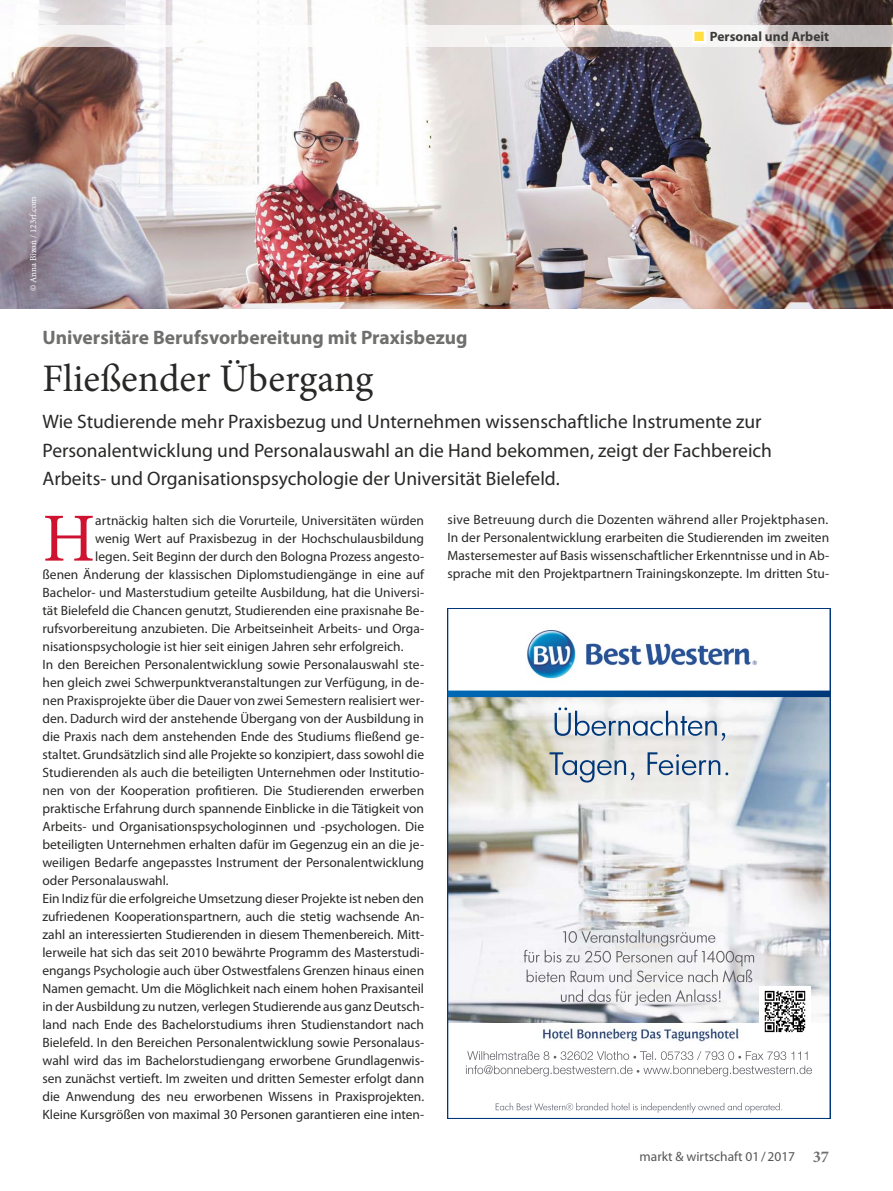
<style>
.page{position:relative;width:893px;height:1191px;background:#fff}
.page>*{position:absolute;margin:0;border:0;box-sizing:border-box;transform-origin:0 0}
.Fließtext{font:68.85px "Minion Pro";color:#ce1230}
.Fließtext-2{font:39px "Minion Pro";color:#282827}
.Fließtext-3{font:19.5px/28.5px "Myriad Pro";color:#282827}
.Fließtext-4{font:700 19.5px "Myriad Pro";color:#6f6f6e}
.Fließtext-5{font:13.5px/18px "Myriad Pro";color:#282827;text-align:justify}
.Fließtext-6{font:13.5px "Myriad Pro";letter-spacing:.02em;color:#282827}
.t1{font:13.5px "Myriad Pro";color:#565656}
.t2{font:700 13.5px "Myriad Pro";color:#3b3b3a}
.Fließtext-7{font:9px "Minion Pro";color:#fff}
.s1{color:#ffdf43}
.s2{font-family:"Minion Pro";font-weight:700;font-size:16.5px;color:#6f6f6e}
</style>
<div class="page">
<img style="left:0;top:0;width:893px;height:308px">
<svg style="left:0;top:26px;width:893px;height:21px;fill:#f7f6f6"></svg>
<img style="left:450px;top:697px;width:378px;height:325px">
<svg style="left:550px;top:707px;width:178px;height:75px"></svg>
<svg style="left:524px;top:930px;width:230px;height:75px"></svg>
<img style="left:759px;top:985px;width:52px;height:48px">
<img style="left:527px;top:630px;width:230px;height:49px">
<svg style="left:448px;top:690px;width:382px;height:7px;background:#145d9d"></svg>
<svg style="left:466px;top:1051px;width:346px;height:25px"></svg>
<img style="left:542px;top:1028px;width:197px;height:14px">
<svg style="left:496px;top:1102px;width:286px;height:10px"></svg>
<p class="Fließtext-7" style="left:27px;top:291px;width:96px;rotate:-90deg">© Anna Bizoń / 123rf.com</p>
<p class="t2" style="left:694px;top:28px;width:137px"><span class="s1">■</span> Personal und Arbeit</p>
<p class="Fließtext-4" style="left:43px;top:325px;width:427px">Universitäre Berufsvorbereitung mit Praxisbezug</p>
<p class="Fließtext-2" style="left:43px;top:353px;width:332px">Fließender Übergang</p>
<p class="Fließtext-3" style="left:43px;top:407px;width:731px">Wie Studierende mehr Praxisbezug und Unternehmen wissenschaftliche Instrumente zur<br>Personalentwicklung und Personalauswahl an die Hand bekommen, zeigt der Fachbereich<br>Arbeits- und Organisationspsychologie der Universität Bielefeld.</p>
<p class="Fließtext" style="left:43px;top:492px;width:54px">H</p>
<p class="Fließtext-5" style="left:95px;top:511px;width:330px">artnäckig halten sich die Vorurteile, Universitäten würden</p>
<p class="Fließtext-6" style="left:448px;top:511px;width:382px">sive Betreuung durch die Dozenten während aller Projektphasen.</p>
<p class="Fließtext-5" style="left:448px;top:529px;width:383px">In der Personalentwicklung erarbeiten die Studierenden im zweiten Mastersemester auf Basis wissenschaftlicher Erkenntnisse und in Ab&shy;sprache mit den Projektpartnern Trainingskonzepte. Im dritten Stu-</p>
<p class="Fließtext-5" style="left:95px;top:529px;width:330px">wenig Wert auf Praxisbezug in der Hochschulausbildung</p>
<p class="Fließtext-5" style="left:95px;top:547px;width:330px">legen. Seit Beginn der durch den Bologna Prozess angesto-</p>
<p class="Fließtext-5" style="left:43px;top:565px;width:383px">ßenen Änderung der klassischen Diplomstudiengänge in eine auf</p>
<p class="Fließtext-5" style="left:43px;top:583px;width:383px">Bachelor- und Masterstudium geteilte Ausbildung, hat die Universi-</p>
<p class="Fließtext-5" style="left:43px;top:601px;width:383px">tät Bielefeld die Chancen genutzt, Studierenden eine praxisnahe Be-</p>
<p class="Fließtext-5" style="left:43px;top:619px;width:383px">rufsvorbereitung anzubieten. Die Arbeitseinheit Arbeits- und Orga-</p>
<p class="Fließtext-5" style="left:43px;top:637px;width:362px">nisationspsychologie ist hier seit einigen Jahren sehr erfolgreich.</p>
<p class="Fließtext-5" style="left:43px;top:655px;width:383px">In den Bereichen Personalentwicklung sowie Personalauswahl ste&shy;hen gleich zwei Schwerpunktveranstaltungen zur Verfügung, in de&shy;nen Praxisprojekte über die Dauer von zwei Semestern realisiert wer&shy;den. Dadurch wird der anstehende Übergang von der Ausbildung in die Praxis nach dem anstehenden Ende des Studiums fließend ge&shy;staltet. Grundsätzlich sind alle Projekte so konzipiert, dass sowohl die Studierenden als auch die beteiligten Unternehmen oder Institutio&shy;nen von der Kooperation profitieren. Die Studierenden erwerben praktische Erfahrung durch spannende Einblicke in die Tätigkeit von Arbeits- und Organisationspsychologinnen und -psychologen. Die beteiligten Unternehmen erhalten dafür im Gegenzug ein an die je&shy;weiligen Bedarfe angepasstes Instrument der Personalentwicklung oder Personalauswahl.</p>
<p class="Fließtext-5" style="left:43px;top:889px;width:383px">Ein Indiz für die erfolgreiche Umsetzung dieser Projekte ist neben den zufriedenen Kooperationspartnern, auch die stetig wachsende An&shy;zahl an interessierten Studierenden in diesem Themenbereich. Mitt&shy;lerweile hat sich das seit 2010 bewährte Programm des Masterstudi&shy;engangs Psychologie auch über Ostwestfalens Grenzen hinaus einen Namen gemacht. Um die Möglichkeit nach einem hohen Praxisanteil in der Ausbildung zu nutzen, verlegen Studierende aus ganz Deutsch&shy;land nach Ende des Bachelorstudiums ihren Studienstandort nach Bielefeld. In den Bereichen Personalentwicklung sowie Personalaus&shy;wahl wird das im Bachelorstudiengang erworbene Grundlagenwis&shy;sen zunächst vertieft. Im zweiten und dritten Semester erfolgt dann die Anwendung des neu erworbenen Wissens in Praxisprojekten.<br>Kleine Kursgrößen von maximal 30 Personen garantieren eine inten-</p>
<p class="t1" style="left:640px;top:1148px;width:191px">markt &amp; wirtschaft 01/2017 <span class="s2">37</span></p>
</div>
